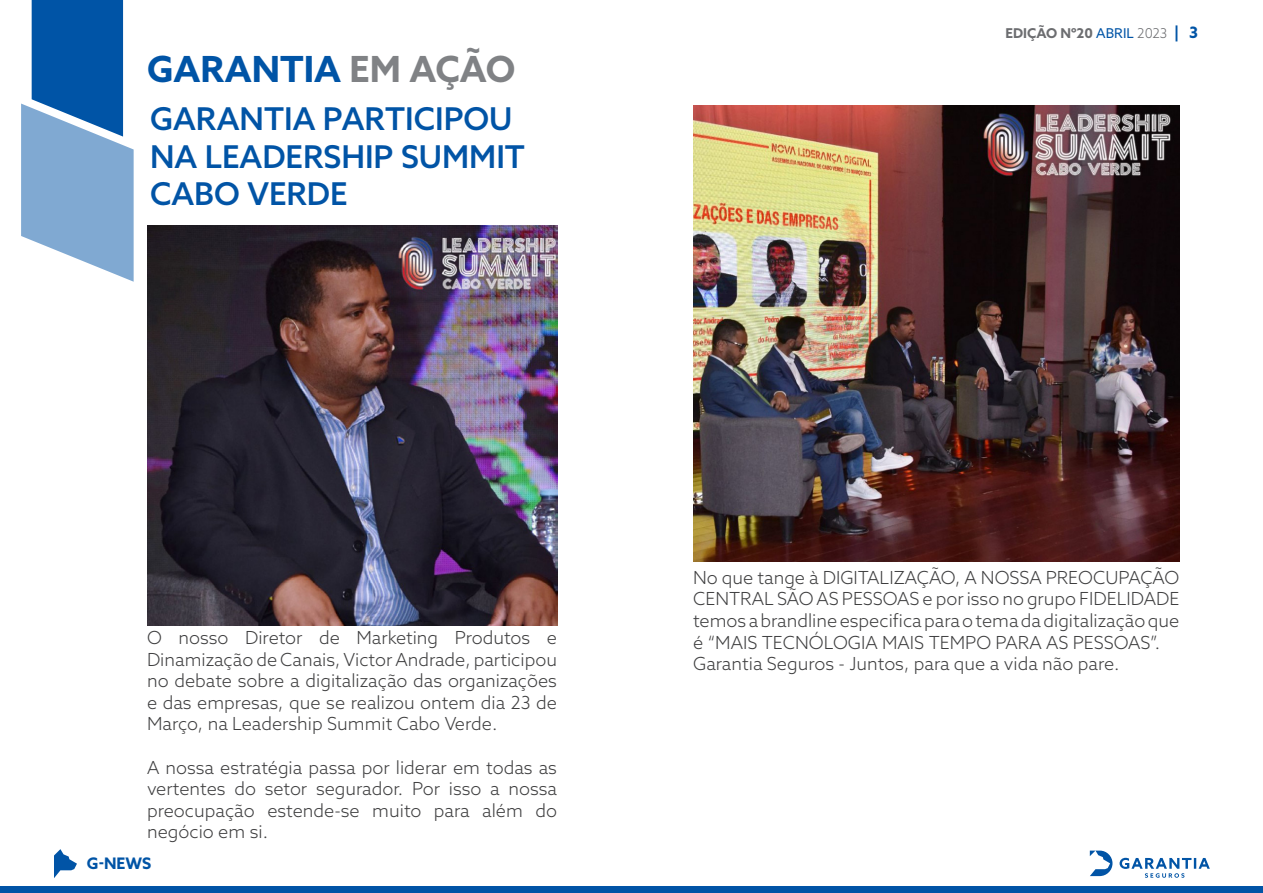
<style>
.page{position:relative;width:1263px;height:893px;background:#fff}
.page>*{position:absolute;margin:0;border:0;box-sizing:border-box;transform-origin:0 0}
.t1{font:700 36px "Azo Sans";color:#0054a6}
.t2{font:500 31.35px/37.7px "Azo Sans";color:#0154a6}
.t3{font:300 18px/21.6px "Azo Sans";color:#3e3e3f;text-align:justify}
.t4{font:700 15.9px "Azo Sans";color:#0054a6}
.t5{font:700 13.5px "Azo Sans";color:#6c6d70}
.s1{color:#808285}
.s2{font-weight:400;color:#0054a6}
.s3{font-weight:300}
.s4{font-size:15.75px;color:#0054a6}
</style>
<div class="page">
<div style="left:0;top:886px;width:1263px;height:7px;background:#0154a6"></div>
<svg style="left:1090px;top:851px;width:120px;height:27px"></svg>
<svg style="left:21px;top:0;width:113px;height:282px"></svg>
<svg style="left:54px;top:849px;width:23px;height:29px"></svg>
<img style="left:147px;top:226px;width:410px;height:399px">
<img style="left:693px;top:106px;width:486px;height:455px">
<p class="t1" style="left:147px;top:45px;width:370px">GARANTIA <span class="s1">EM AÇÃO</span></p>
<p class="t2" style="left:150px;top:99px;width:376px">GARANTIA PARTICIPOU<br>NA LEADERSHIP SUMMIT<br>CABO VERDE</p>
<p class="t5" style="left:1005px;top:24px;width:194px">EDIÇÃO Nº20 <span class="s2">ABRIL</span> <span class="s3">2023</span> <span class="s4">| 3</span></p>
<p class="t3" style="left:147px;top:626px;width:412px">O nosso Diretor de Marketing Produtos e Dinamização de Canais, Victor Andrade, participou no debate sobre a digitalização das organizações e das empresas, que se realizou ontem dia 23 de Março, na Leadership Summit Cabo Verde.</p>
<p class="t3" style="left:147px;top:756px;width:412px">A nossa estratégia passa por liderar em todas as vertentes do setor segurador. Por isso a nossa preocupação estende-se muito para além do negócio em si.</p>
<p class="t4" style="left:87px;top:852px;width:66px">G-NEWS</p>
<p class="t3" style="left:693px;top:566px;width:488px">No que tange à DIGITALIZAÇÃO, A NOSSA PREOCUPAÇÃO CENTRAL SÃO AS PESSOAS e por isso no grupo FIDELIDADE temos a brandline especifica para o tema da digitalização que é “MAIS TECNÓLOGIA MAIS TEMPO PARA AS PESSOAS”.</p>
<p class="t3" style="left:693px;top:653px;width:428px">Garantia Seguros - Juntos, para que a vida não pare.</p>
</div>
